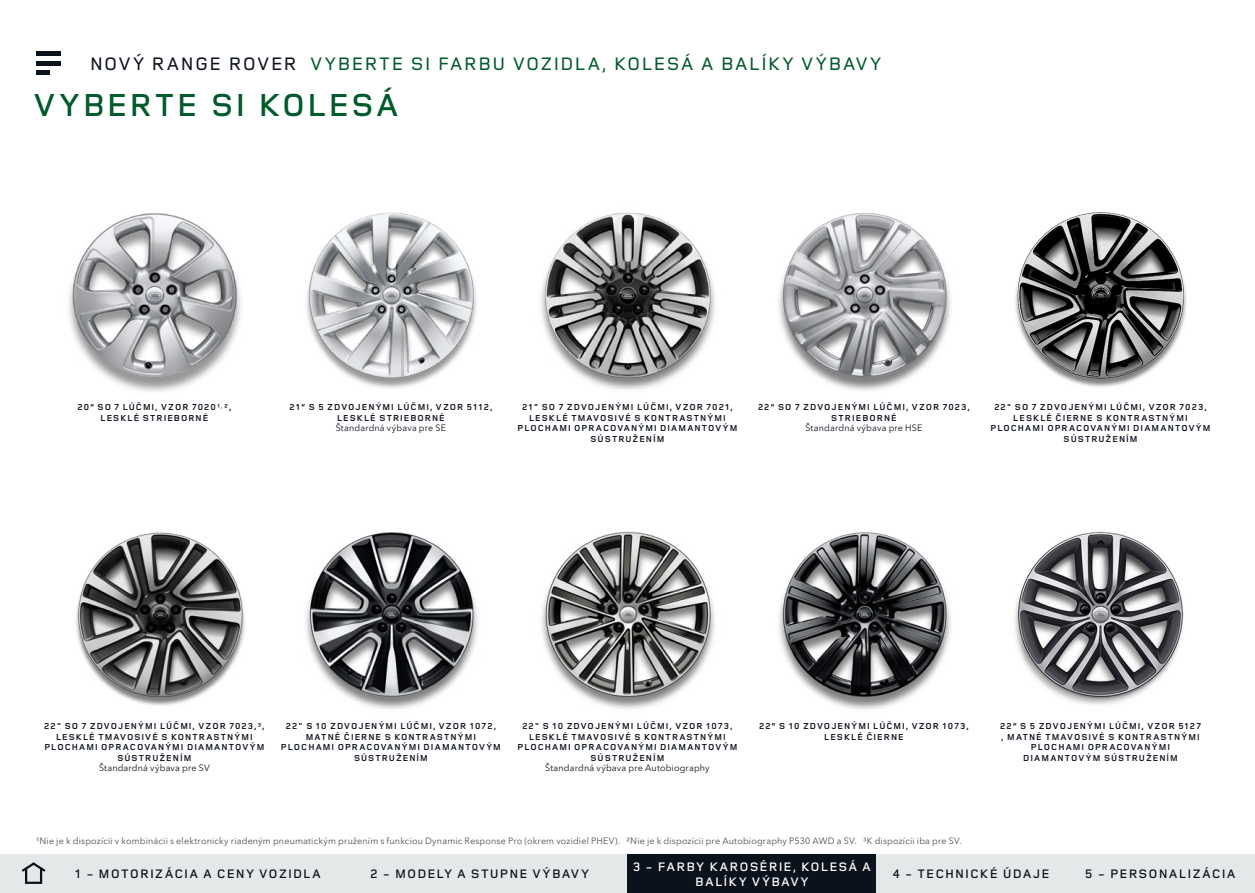
<style>
.page{position:relative;width:1255px;height:893px;background:#fff}
.page>*{position:absolute;margin:0;border:0;box-sizing:border-box;transform-origin:0 0}
.t1{font:600 33px "Land Rover Wide";color:#005a2b}
.t2{font:500 18.75px "Land Rover Wide";letter-spacing:.005em;color:#005a2b}
.t3{font:600 12.75px "Land Rover Wide";letter-spacing:.025em;color:#0c121c}
.t4{font:600 12.75px/15px "Land Rover Wide";letter-spacing:.03em;color:#fff;text-align:center}
.t5{font:700 9px/10.5px "Land Rover Wide";letter-spacing:.04em;color:#0c121c;text-align:center}
.t6{font:9px "Avenir Next W1 G";letter-spacing:.02em;color:#4a4f54}
.t7{font:9px "Avenir Next W1 G";letter-spacing:.015em;color:#0c121c}
.s1{color:#0c121c}
</style>
<div class="page">
<img style="left:69px;top:213px;width:172px;height:179px">
<img style="left:306px;top:212px;width:171px;height:176px">
<img style="left:541px;top:212px;width:174px;height:178px">
<img style="left:779px;top:213px;width:172px;height:178px">
<img style="left:1015px;top:212px;width:172px;height:175px">
<img style="left:306px;top:532px;width:172px;height:177px">
<img style="left:542px;top:531px;width:173px;height:178px">
<img style="left:76px;top:532px;width:169px;height:174px">
<img style="left:779px;top:532px;width:172px;height:178px">
<img style="left:1014px;top:531px;width:170px;height:174px">
<svg style="left:36px;top:55px;width:24px;height:16px"></svg>
<hr style="left:36px;top:51px;width:24px;height:4px;background:#0c121c">
<hr style="left:36px;top:61px;width:24px;height:4px;background:#0c121c">
<hr style="left:36px;top:71px;width:14px;height:4px;background:#0c121c">
<div style="left:0;top:855px;width:64px;height:38px;background:#e4e8e8"></div>
<svg style="left:21px;top:862px;width:25px;height:11px"></svg>
<div style="left:25px;top:867px;width:17px;height:17px;border:2px solid #0c121c"></div>
<div style="left:64px;top:855px;width:268px;height:38px;background:#e4e8e8"></div>
<div style="left:876px;top:855px;width:189px;height:38px;background:#e4e8e8"></div>
<div style="left:1065px;top:855px;width:189px;height:38px;background:#e4e8e8"></div>
<div style="left:332px;top:855px;width:295px;height:38px;background:#e4e8e8"></div>
<div style="left:627px;top:855px;width:249px;height:38px;background:#0c121c"></div>
<h2 class="t2" style="left:89px;top:50px;width:794px"><span class="s1">NOVÝ RANGE ROVER</span> VYBERTE SI FARBU VOZIDLA, KOLESÁ A BALÍKY VÝBAVY</h2>
<h1 class="t1" style="left:33px;top:82px;width:368px">VYBERTE SI KOLESÁ</h1>
<p class="t5" style="left:77px;top:402px;width:156px">20“ SO 7 LÚČMI, VZOR 7020¹<sup>,</sup> ²,<br>LESKLÉ STRIEBORNÉ</p>
<p class="t5" style="left:990px;top:402px;width:222px">22" SO 7 ZDVOJENÝMI LÚČMI, VZOR 7023,<br>LESKLÉ ČIERNE S KONTRASTNÝMI<br>PLOCHAMI OPRACOVANÝMI DIAMANTOVÝM<br>SÚSTRUŽENÍM</p>
<p class="t5" style="left:289px;top:402px;width:205px">21“ S 5 ZDVOJENÝMI LÚČMI, VZOR 5112,<br>LESKLÉ STRIEBORNÉ</p>
<p class="t7" style="left:336px;top:421px;width:112px">Štandardná výbava pre SE</p>
<p class="t5" style="left:517px;top:402px;width:222px">21" SO 7 ZDVOJENÝMI LÚČMI, VZOR 7021,<br>LESKLÉ TMAVOSIVÉ S KONTRASTNÝMI<br>PLOCHAMI OPRACOVANÝMI DIAMANTOVÝM<br>SÚSTRUŽENÍM</p>
<p class="t5" style="left:757px;top:402px;width:214px">22“ SO 7 ZDVOJENÝMI LÚČMI, VZOR 7023,<br>STRIEBORNÉ</p>
<p class="t7" style="left:805px;top:421px;width:118px">Štandardná výbava pre HSE</p>
<p class="t5" style="left:44px;top:720px;width:222px">22" SO 7 ZDVOJENÝMI LÚČMI, VZOR 7023,³,<br>LESKLÉ TMAVOSIVÉ S KONTRASTNÝMI<br>PLOCHAMI OPRACOVANÝMI DIAMANTOVÝM<br>SÚSTRUŽENÍM</p>
<p class="t7" style="left:99px;top:761px;width:112px">Štandardná výbava pre SV</p>
<p class="t5" style="left:280px;top:721px;width:222px">22" S 10 ZDVOJENÝMI LÚČMI, VZOR 1072,<br>MATNÉ ČIERNE S KONTRASTNÝMI<br>PLOCHAMI OPRACOVANÝMI DIAMANTOVÝM<br>SÚSTRUŽENÍM</p>
<p class="t5" style="left:517px;top:721px;width:222px">22" S 10 ZDVOJENÝMI LÚČMI, VZOR 1073,<br>LESKLÉ TMAVOSIVÉ S KONTRASTNÝMI<br>PLOCHAMI OPRACOVANÝMI DIAMANTOVÝM<br>SÚSTRUŽENÍM</p>
<p class="t7" style="left:545px;top:761px;width:166px">Štandardná výbava pre Autobiography</p>
<p class="t5" style="left:758px;top:721px;width:212px">22“ S 10 ZDVOJENÝMI LÚČMI, VZOR 1073,<br>LESKLÉ ČIERNE</p>
<p class="t5" style="left:999px;top:721px;width:203px">22“ S 5 ZDVOJENÝMI LÚČMI, VZOR 5127 , MATNÉ TMAVOSIVÉ S KONTRASTNÝMI<br>PLOCHAMI OPRACOVANÝMI<br>DIAMANTOVÝM SÚSTRUŽENÍM</p>
<p class="t6" style="left:36px;top:834px;width:927px">1Nie je k dispozícii v kombinácii s elektronicky riadeným pneumatickým pružením s funkciou Dynamic Response Pro (okrem vozidiel PHEV). 2Nie je k dispozícii pre Autobiography P530 AWD a SV. 3K dispozícii iba pre SV.</p>
<h3 class="t4" style="left:632px;top:858px;width:240px">3 - FARBY KAROSÉRIE, KOLESÁ A<br>BALÍKY VÝBAVY</h3>
<h3 class="t3" style="left:74px;top:865px;width:248px">1 - MOTORIZÁCIA A CENY VOZIDLA</h3>
<h3 class="t3" style="left:370px;top:865px;width:221px">2 - MODELY A STUPNE VÝBAVY</h3>
<h3 class="t3" style="left:892px;top:865px;width:159px">4 - TECHNICKÉ ÚDAJE</h3>
<h3 class="t3" style="left:1084px;top:865px;width:153px">5 - PERSONALIZÁCIA</h3>
</div>
